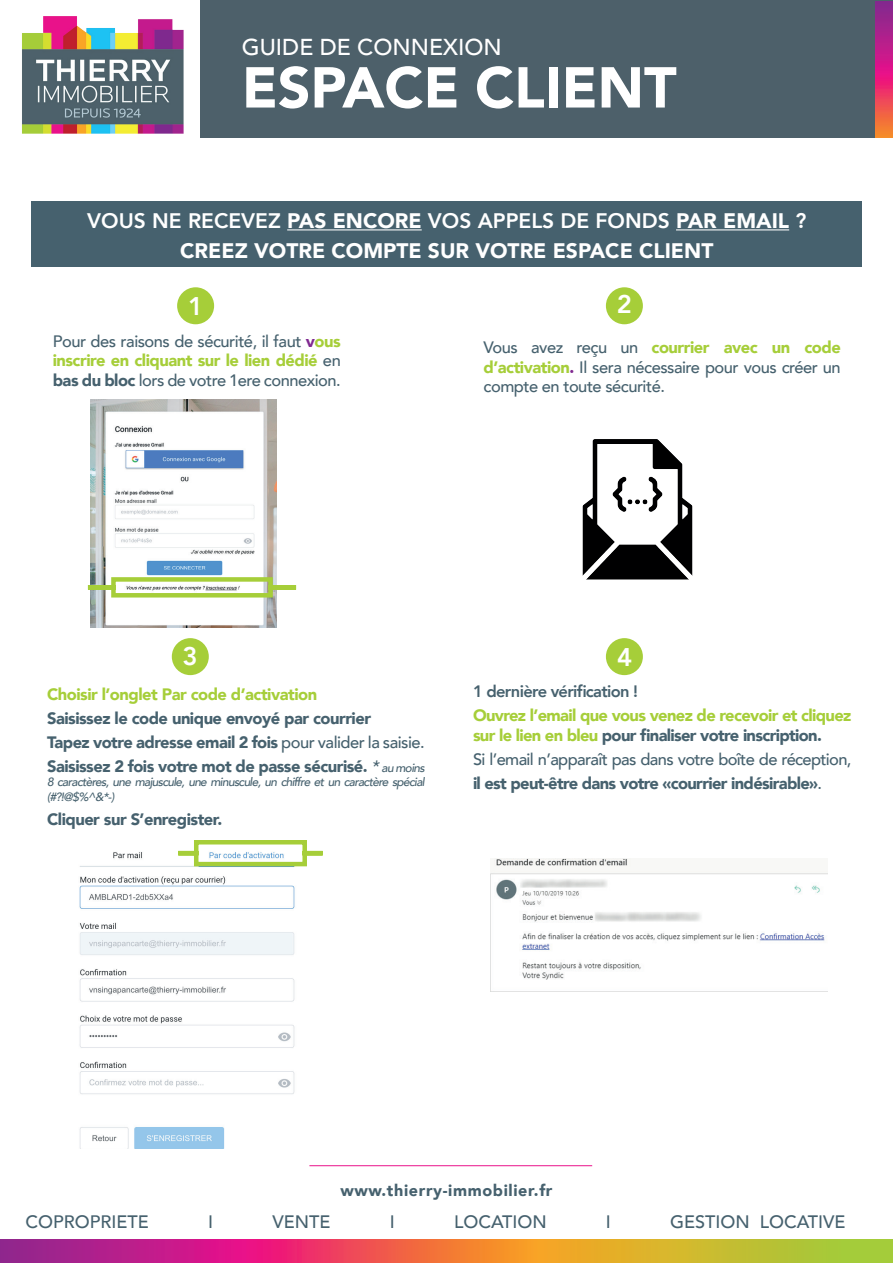
<style>
.page{position:relative;width:893px;height:1263px;background:#fff}
.page>*{position:absolute;margin:0;border:0;box-sizing:border-box;transform-origin:0 0}
.t1{font:900 57px "Avenir";color:#fff}
.t2{font:800 25.5px "Avenir";color:#fff}
.t3{font:500 22.95px "Avenir";color:#fff}
.t4{font:900 21px/29.4px "Avenir";color:#fff;text-align:center}
.t5{font:500 18px "Avenir";color:#46616e}
.t6{font:500 16.5px/19.8px "Avenir";letter-spacing:-.03em;color:#46616e;text-align:justify}
.t7{font:900 16.5px/24px "Avenir";letter-spacing:-.03em;color:#46616e}
.t8{font:900 16.5px/19.8px "Avenir";letter-spacing:-.04em;color:#a6ce39}
.t9{font:800 16.5px "Avenir";letter-spacing:-.04em;color:#46616e}
.t10{font:900 16.2px "Avenir";letter-spacing:.04em;color:#46616e}
.t11{font:italic 500 12px/14.4px "Avenir";letter-spacing:-.06em;color:#46616e}
.s1{font-weight:800}
.s2{font-weight:900;color:#802990}
.s3{font-weight:900;color:#a6ce39}
.s4{font-weight:900}
.s5{font-weight:500}
.s6{font-weight:500;font-style:italic}
.s7{font-weight:500;font-style:italic;font-size:12px}
.s8{color:#46616e}
</style>
<div class="page">
<img style="left:91px;top:399px;width:185px;height:229px">
<div style="left:177px;top:287px;width:37px;height:37px;background:#a6ce39;border-radius:50%"></div>
<div style="left:606px;top:287px;width:37px;height:37px;background:#a6ce39;border-radius:50%"></div>
<div style="left:606px;top:638px;width:37px;height:37px;background:#a6ce39;border-radius:50%"></div>
<div style="left:172px;top:638px;width:37px;height:37px;background:#a6ce39;border-radius:50%"></div>
<img style="left:490px;top:858px;width:338px;height:133px">
<img style="left:79px;top:852px;width:216px;height:296px">
<svg style="left:174px;top:840px;width:149px;height:28px"></svg>
<svg style="left:87px;top:575px;width:210px;height:25px"></svg>
<img style="left:582px;top:439px;width:111px;height:141px">
<div style="left:31px;top:201px;width:831px;height:65px;background:#46616e"></div>
<hr style="left:287px;top:229px;width:135px;height:1px;background:#fff">
<hr style="left:676px;top:229px;width:113px;height:1px;background:#fff">
<hr style="left:309px;top:1165px;width:283px;height:1px;background:#ea128a">
<svg style="left:0;top:1240px;width:893px;height:23px;background:#d16f52"></svg>
<div style="left:201px;top:0;width:692px;height:137px;background:#4d606a"></div>
<img style="left:22px;top:17px;width:162px;height:117px">
<svg style="left:875px;top:2px;width:18px;height:135px;background:#cf3471"></svg>
<h3 class="t3" style="left:242px;top:27px;width:261px">GUIDE DE CONNEXION</h3>
<h1 class="t1" style="left:242px;top:39px;width:436px">ESPACE CLIENT</h1>
<p class="t4" style="left:87px;top:206px;width:720px"><span class="s1">VOUS NE RECEVEZ</span> PAS ENCORE <span class="s1">VOS APPELS DE FONDS</span> PAR EMAIL <span class="s1">?<br></span>CREEZ VOTRE COMPTE SUR VOTRE ESPACE CLIENT</p>
<h2 class="t2" style="left:188px;top:286px;width:17px">1</h2>
<h2 class="t2" style="left:617px;top:285px;width:17px">2</h2>
<p class="t6" style="left:53px;top:330px;width:290px">Pour des raisons de sécurité, il faut <span class="s2">v</span><span class="s3">ous inscrire en cliquant sur le lien dédié</span> en <span class="s4">bas du bloc</span> lors de votre 1ere connexion.</p>
<p class="t6" style="left:484px;top:336px;width:359px">Vous avez reçu un <span class="s3">courrier avec un code d’activation</span><span class="s2">.</span> Il sera nécessaire pour vous créer un compte en toute sécurité.</p>
<h2 class="t2" style="left:182px;top:636px;width:17px">3</h2>
<h2 class="t2" style="left:617px;top:637px;width:17px">4</h2>
<p class="t8" style="left:47px;top:683px;width:272px">Choisir l’onglet Par code d’activation</p>
<p class="t7" style="left:47px;top:705px;width:379px">Saisissez le code unique envoyé par courrier<br>Tapez votre adresse email 2 fois <span class="s5">pour valider la saisie.<br></span>Saisissez 2 fois votre mot de passe sécurisé. <span class="s6">*</span> <span class="s7">au moins</span></p>
<p class="t11" style="left:47px;top:775px;width:379px">8 caractères, une majuscule, une minuscule, un chiffre et un caractère spécial (#?!@$%^&amp;*-)</p>
<p class="t7" style="left:47px;top:806px;width:177px">Cliquer sur S’enregister.</p>
<p class="t9" style="left:473px;top:678px;width:167px">1 dernière vérification !</p>
<p class="t8" style="left:473px;top:705px;width:380px">Ouvrez l’email que vous venez de recevoir et cliquez sur le lien en bleu <span class="s8">pour finaliser votre inscription.</span></p>
<p class="t6" style="left:473px;top:746px;width:380px;line-height:24px">Si l’email n’apparaît pas dans votre boîte de réception, <span class="s4">il est peut-être dans votre «courrier indésirable»</span>.</p>
<p class="t10" style="left:340px;top:1176px;width:214px">www.thierry-immobilier.fr</p>
<p class="t5" style="left:26px;top:1206px;width:125px">COPROPRIETE</p>
<p class="t5" style="left:208px;top:1206px;width:7px">I</p>
<p class="t5" style="left:272px;top:1206px;width:59px">VENTE</p>
<p class="t5" style="left:390px;top:1206px;width:7px">I</p>
<p class="t5" style="left:454px;top:1206px;width:94px">LOCATION</p>
<p class="t5" style="left:606px;top:1206px;width:7px">I</p>
<p class="t5" style="left:670px;top:1206px;width:177px">GESTION LOCATIVE</p>
</div>
